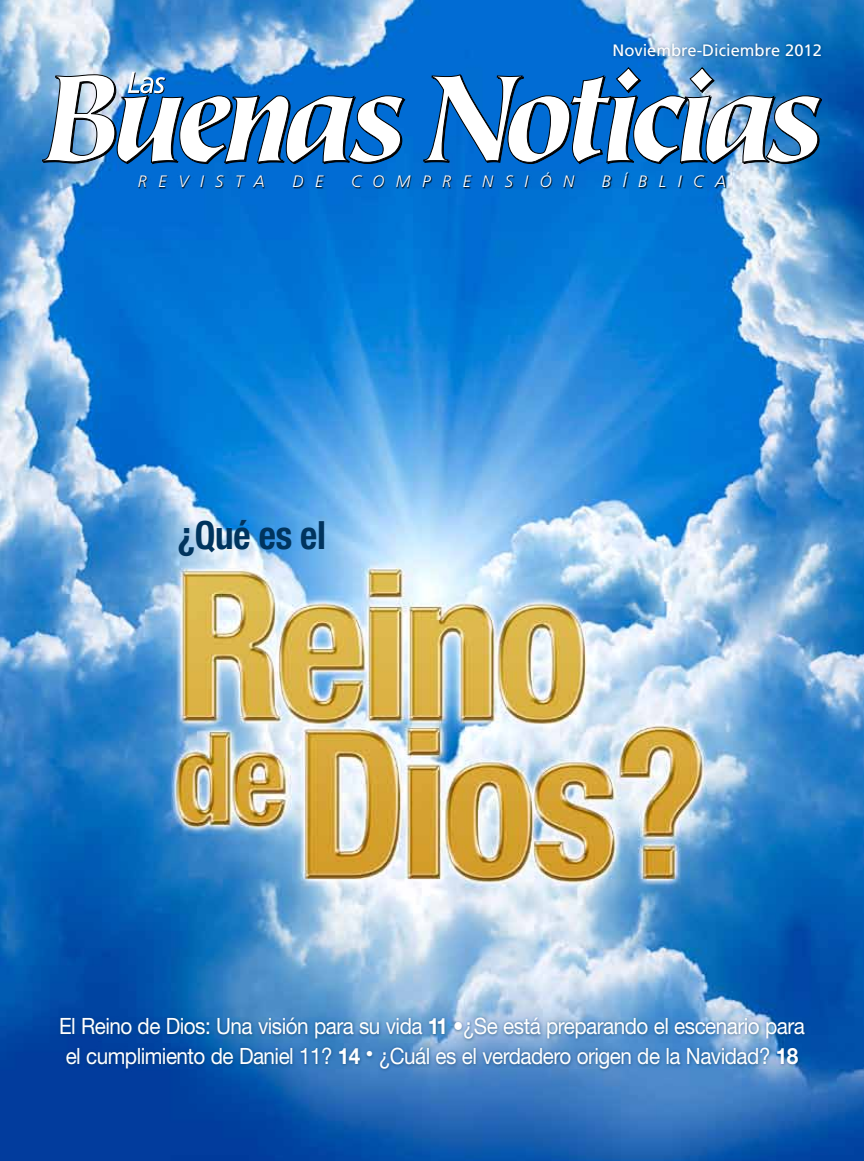
<style>
.page{position:relative;width:864px;height:1161px;background:#fff}
.page>*{position:absolute;margin:0;border:0;box-sizing:border-box;transform-origin:0 0}
.t1{font:700 condensed 39px "Helvetica Neue";letter-spacing:-.005em;color:#00345e;scale:.95 1}
.t2{font:22.5px/30px "Helvetica Neue";letter-spacing:-.025em;color:#fff;scale:.92 1}
.t3{font:italic 300 16.5px "Frutiger";letter-spacing:.705em;color:#fff}
.t4{font:16.5px "Frutiger";color:#fff}
.s1{font-weight:700}
</style>
<div class="page">
<img style="left:0;top:0;width:864px;height:1161px">
<div style="left:138px;top:172px;width:589px;height:17px;background:#000;opacity:.9"></div>
<svg style="left:423px;top:68px;width:398px;height:97px"></svg>
<svg style="left:42px;top:72px;width:364px;height:92px"></svg>
<div style="left:58px;top:1015px;width:750px;height:58px;background:#00345e;opacity:.6"></div>
<div style="left:611px;top:41px;width:213px;height:19px;background:#00345e;opacity:.6"></div>
<p class="t4" style="left:612px;top:40px;width:211px">Noviembre-Diciembre 2012</p>
<p class="t3" style="left:138px;top:172px;width:129px">REVISTA</p>
<p class="t3" style="left:293px;top:172px;width:32px">D E</p>
<p class="t3" style="left:351px;top:172px;width:225px">COMPRENSIÓN</p>
<p class="t3" style="left:602px;top:172px;width:126px">BÍBLICA</p>
<h1 class="t1" style="left:177px;top:512px;width:158px">¿Qué es el</h1>
<p class="t2" style="left:59px;top:1011px;width:812px">El Reino de Dios: Una visión para su vida <span class="s1">11</span> •¿Se está preparando el escenario para el cumplimiento de Daniel 11? <span class="s1">14</span> <sup>•</sup> ¿Cuál es el verdadero origen de la Navidad? <span class="s1">18</span></p>
</div>
